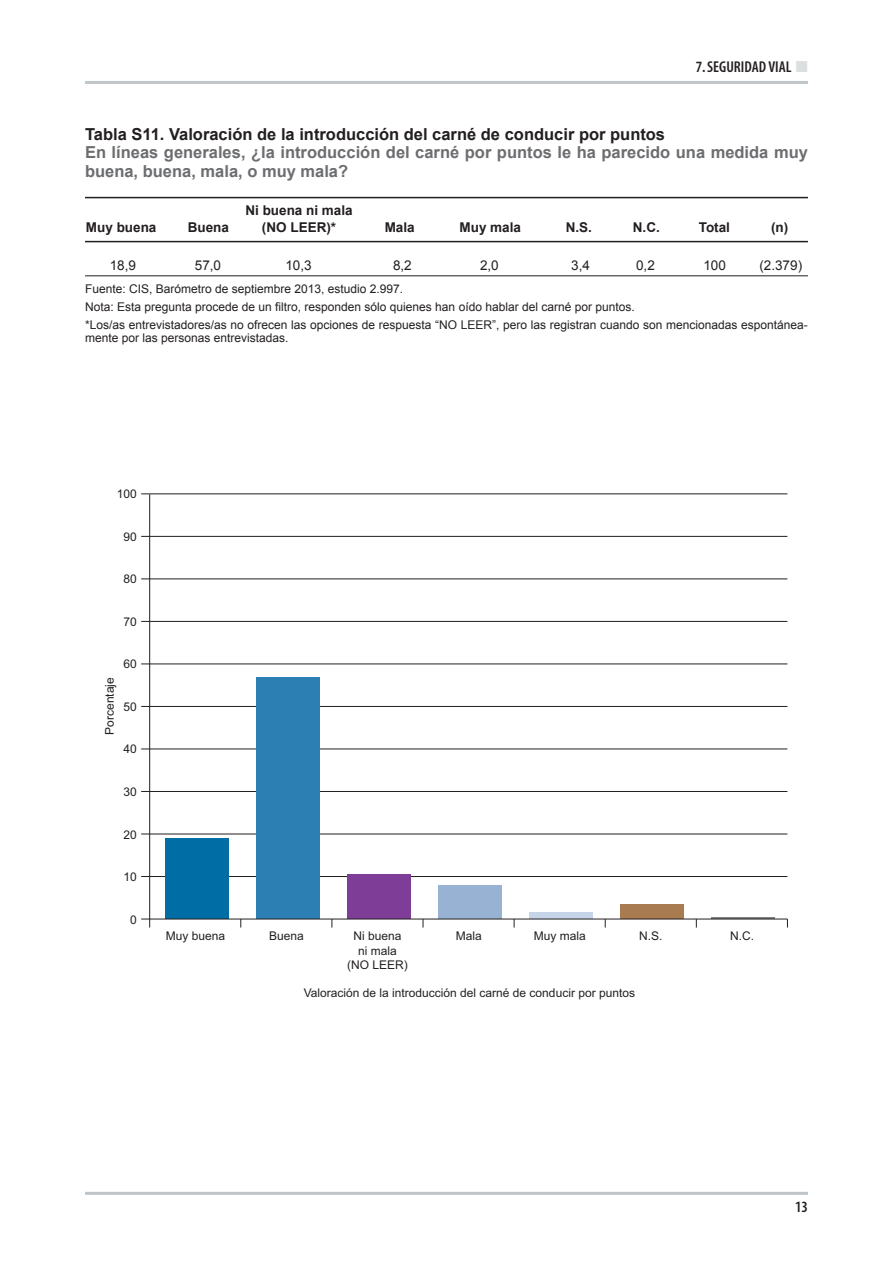
<style>
.page{position:relative;width:893px;height:1263px;background:#fff}
.page>*{position:absolute;margin:0;border:0;box-sizing:border-box;transform-origin:0 0}
.t1{font:700 16.5px/18.8px "Arial";color:#6c6d70}
.t2{font:700 16.5px "Arial";color:#231f20}
.t3{font:600 condensed 15.75px "Myriad";color:#231f20}
.t4{font:700 13.5px "Arial";color:#231f20}
.t5{font:13.5px "Arial";color:#231f20}
.t6{font:12px/17.7px "Arial";color:#231f20}
.s1{color:#dcdfe0}
</style>
<div class="page">
<hr style="left:85px;top:197px;width:723px;height:1px;background:#231f20">
<hr style="left:85px;top:241px;width:723px;height:1px;background:#231f20">
<hr style="left:85px;top:276px;width:723px;height:1px;background:#231f20">
<hr style="left:85px;top:81px;width:723px;height:3px;background:#bfc5c8">
<hr style="left:85px;top:1192px;width:723px;height:3px;background:#bfc5c8">
<hr style="left:150px;top:876px;width:637px;height:1px;background:#231f20">
<hr style="left:150px;top:834px;width:637px;height:1px;background:#231f20">
<hr style="left:150px;top:791px;width:637px;height:1px;background:#231f20">
<hr style="left:150px;top:748px;width:637px;height:1px;background:#231f20">
<hr style="left:150px;top:706px;width:637px;height:1px;background:#231f20">
<hr style="left:150px;top:663px;width:637px;height:1px;background:#231f20">
<hr style="left:150px;top:621px;width:637px;height:1px;background:#231f20">
<hr style="left:150px;top:578px;width:637px;height:1px;background:#231f20">
<hr style="left:150px;top:536px;width:637px;height:1px;background:#231f20">
<hr style="left:150px;top:493px;width:637px;height:1px;background:#231f20">
<hr style="left:149px;top:494px;width:1px;height:425px;background:#231f20">
<svg style="left:141px;top:919px;width:9px;height:8px"></svg>
<div style="left:165px;top:838px;width:63px;height:80px;background:#006da4"></div>
<div style="left:256px;top:677px;width:64px;height:241px;background:#2b7fb2"></div>
<div style="left:347px;top:874px;width:64px;height:44px;background:#7e3e98"></div>
<div style="left:438px;top:885px;width:64px;height:33px;background:#97b2d3"></div>
<div style="left:529px;top:912px;width:64px;height:6px;background:#c6d4e7"></div>
<div style="left:620px;top:904px;width:64px;height:14px;background:#a97b50"></div>
<hr style="left:711px;top:917px;width:64px;height:1px;background:#808285">
<hr style="left:150px;top:919px;width:637px;height:1px;background:#231f20">
<h2 class="t3" style="left:696px;top:62px;width:114px">7.SEGURIDAD VIAL <span class="s1">■</span></h2>
<h1 class="t2" style="left:85px;top:125px;width:582px">Tabla S11. Valoración de la introducción del carné de conducir por puntos</h1>
<h1 class="t1" style="left:85px;top:143px;width:724px">En líneas generales, ¿la introducción del carné por puntos le ha parecido una medida muy buena, buena, mala, o muy mala?</h1>
<p class="t4" style="left:245px;top:203px;width:109px">Ni buena ni mala</p>
<p class="t4" style="left:86px;top:220px;width:72px">Muy buena</p>
<p class="t4" style="left:188px;top:220px;width:43px">Buena</p>
<p class="t4" style="left:262px;top:220px;width:76px">(NO LEER)*</p>
<p class="t4" style="left:385px;top:220px;width:32px">Mala</p>
<p class="t4" style="left:460px;top:220px;width:63px">Muy mala</p>
<p class="t4" style="left:566px;top:220px;width:28px">N.S.</p>
<p class="t4" style="left:633px;top:220px;width:29px">N.C.</p>
<p class="t4" style="left:699px;top:220px;width:33px">Total</p>
<p class="t4" style="left:771px;top:220px;width:19px">(n)</p>
<p class="t5" style="left:110px;top:258px;width:28px">18,9</p>
<p class="t5" style="left:195px;top:258px;width:28px">57,0</p>
<p class="t5" style="left:285px;top:258px;width:28px">10,3</p>
<p class="t5" style="left:393px;top:258px;width:20px">8,2</p>
<p class="t5" style="left:480px;top:258px;width:20px">2,0</p>
<p class="t5" style="left:571px;top:258px;width:20px">3,4</p>
<p class="t5" style="left:636px;top:258px;width:20px">0,2</p>
<p class="t5" style="left:703px;top:258px;width:24px">100</p>
<p class="t5" style="left:759px;top:258px;width:44px">(2.379)</p>
<p class="t6" style="left:85px;top:280px;width:724px">Fuente: CIS, Barómetro de septiembre 2013, estudio 2.997.<br>Nota: Esta pregunta procede de un filtro, responden sólo quienes han oído hablar del carné por puntos.<br>*Los/as entrevistadores/as no ofrecen las opciones de respuesta “NO LEER”, pero las registran cuando son mencionadas espontánea-</p>
<p class="t6" style="left:85px;top:329px;width:205px">mente por las personas entrevistadas.</p>
<p class="t6" style="left:117px;top:485px;width:22px">100</p>
<p class="t6" style="left:124px;top:528px;width:15px">90</p>
<p class="t6" style="left:124px;top:570px;width:15px">80</p>
<p class="t6" style="left:124px;top:613px;width:15px">70</p>
<p class="t6" style="left:124px;top:655px;width:15px">60</p>
<p class="t6" style="left:124px;top:698px;width:15px">50</p>
<p class="t6" style="left:124px;top:740px;width:15px">40</p>
<p class="t6" style="left:124px;top:783px;width:15px">30</p>
<p class="t6" style="left:124px;top:825px;width:15px">20</p>
<p class="t6" style="left:124px;top:868px;width:15px">10</p>
<p class="t6" style="left:130px;top:911px;width:8px">0</p>
<p class="t6" style="left:101px;top:735px;width:59px;rotate:-90deg">Porcentaje</p>
<p class="t6" style="left:166px;top:927px;width:61px">Muy buena</p>
<p class="t6" style="left:269px;top:927px;width:36px">Buena</p>
<p class="t6" style="left:347px;top:929px;width:62px;line-height:14.4px;text-align:center">Ni buena<br>ni mala (NO LEER)</p>
<p class="t6" style="left:456px;top:927px;width:27px">Mala</p>
<p class="t6" style="left:534px;top:927px;width:53px">Muy mala</p>
<p class="t6" style="left:639px;top:927px;width:25px">N.S.</p>
<p class="t6" style="left:730px;top:927px;width:25px">N.C.</p>
<p class="t6" style="left:304px;top:984px;width:333px">Valoración de la introducción del carné de conducir por puntos</p>
<h2 class="t3" style="left:795px;top:1201px;width:14px">13</h2>
</div>
